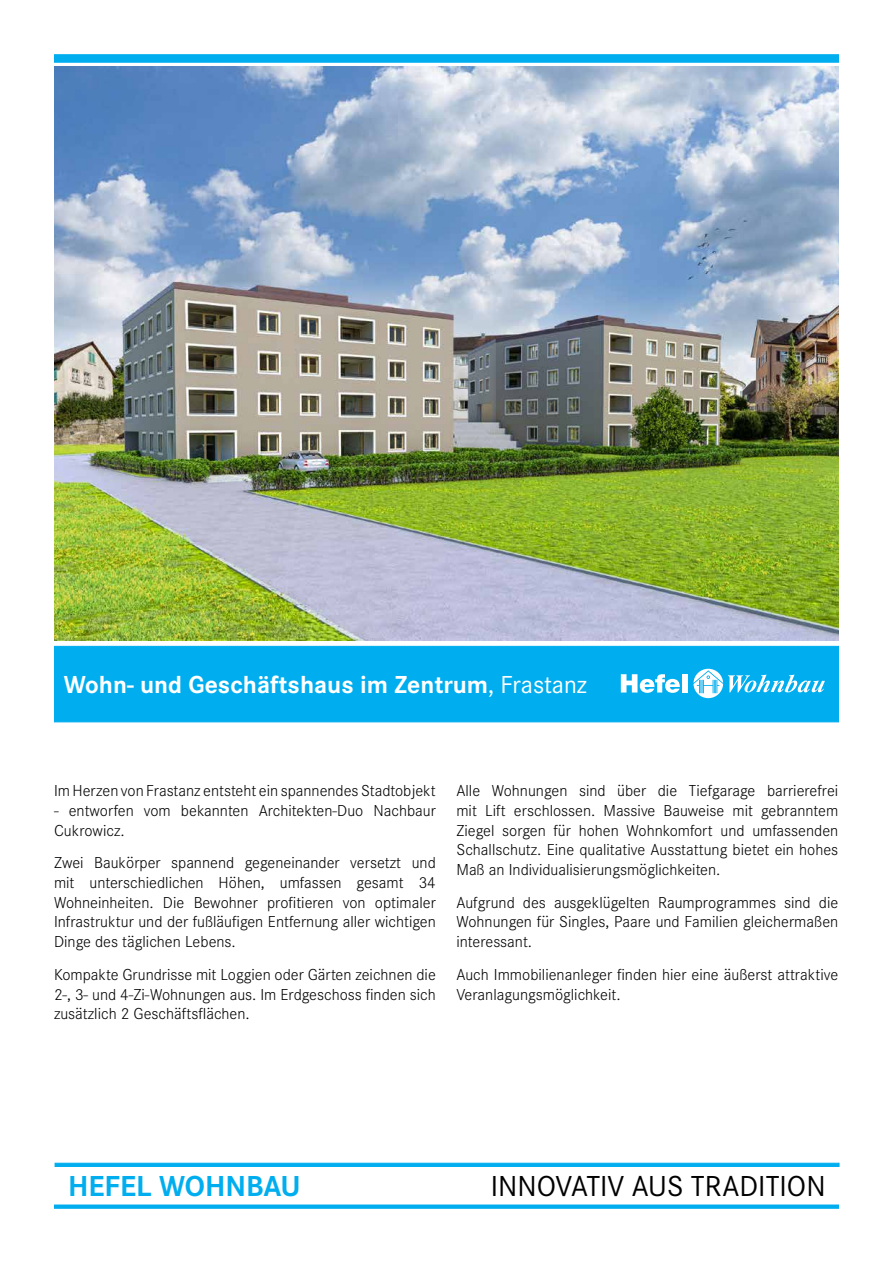
<style>
.page{position:relative;width:893px;height:1263px;background:#fff}
.page>*{position:absolute;margin:0;border:0;box-sizing:border-box;transform-origin:0 0}
.t1{font:30px "Corporate S";color:#000}
.t2{font:700 30px "Corporate S";color:#00aeef}
.t3{font:700 25.5px "Corporate S";color:#fff}
.t4{font:300 16.5px/19.8px "Corporate S";color:#000;text-align:justify}
.s1{font-weight:400}
</style>
<div class="page">
<div style="left:54px;top:54px;width:785px;height:9px;background:#00aeef;border:1px solid #00aeef"></div>
<svg style="left:54px;top:1204px;width:785px;height:5px;background:#23b8f1"></svg>
<img style="left:54px;top:67px;width:785px;height:573px">
<div style="left:54px;top:646px;width:785px;height:76px;background:#00aeef"></div>
<svg style="left:621px;top:674px;width:59px;height:19px"></svg>
<div style="left:682px;top:674px;width:5px;height:18px;background:#fff"></div>
<svg style="left:693px;top:669px;width:132px;height:29px"></svg>
<svg style="left:55px;top:1163px;width:784px;height:4px;background:#04afef"></svg>
<h2 class="t3" style="left:64px;top:669px;width:525px">Wohn- und Geschäftshaus im Zentrum<span class="s1">, Frastanz</span></h2>
<p class="t4" style="left:54px;top:781px;width:383px">Im Herzen von Frastanz entsteht ein spannendes Stadtobjekt</p>
<p class="t4" style="left:54px;top:801px;width:383px">- entworfen vom bekannten Architekten-Duo Nachbaur<br>Cukrowicz.</p>
<p class="t4" style="left:54px;top:853px;width:383px">Zwei Baukörper spannend gegeneinander versetzt und mit unterschiedlichen Höhen, umfassen gesamt 34<br>Wohneinheiten. Die Bewohner profitieren von optimaler Infrastruktur und der fußläufigen Entfernung aller wichtigen Dinge des täglichen Lebens.</p>
<p class="t4" style="left:54px;top:965px;width:383px">Kompakte Grundrisse mit Loggien oder Gärten zeichnen die 2-, 3- und 4-Zi-Wohnungen aus. Im Erdgeschoss finden sich zusätzlich 2 Geschäftsflächen.</p>
<p class="t4" style="left:456px;top:781px;width:383px">Alle Wohnungen sind über die Tiefgarage barrierefrei mit Lift erschlossen. Massive Bauweise mit gebranntem Ziegel sorgen für hohen Wohnkomfort und umfassenden Schallschutz. Eine qualitative Ausstattung bietet ein hohes Maß an Individualisierungsmöglichkeiten.</p>
<p class="t4" style="left:456px;top:892px;width:383px">Aufgrund des ausgeklügelten Raumprogrammes sind die Wohnungen für Singles, Paare und Familien gleichermaßen interessant.</p>
<p class="t4" style="left:456px;top:965px;width:383px">Auch Immobilienanleger finden hier eine äußerst attraktive<br>Veranlagungsmöglichkeit.</p>
<h1 class="t2" style="left:68px;top:1169px;width:234px">HEFEL WOHNBAU</h1>
<h1 class="t1" style="left:491px;top:1169px;width:336px">INNOVATIV AUS TRADITION</h1>
</div>
